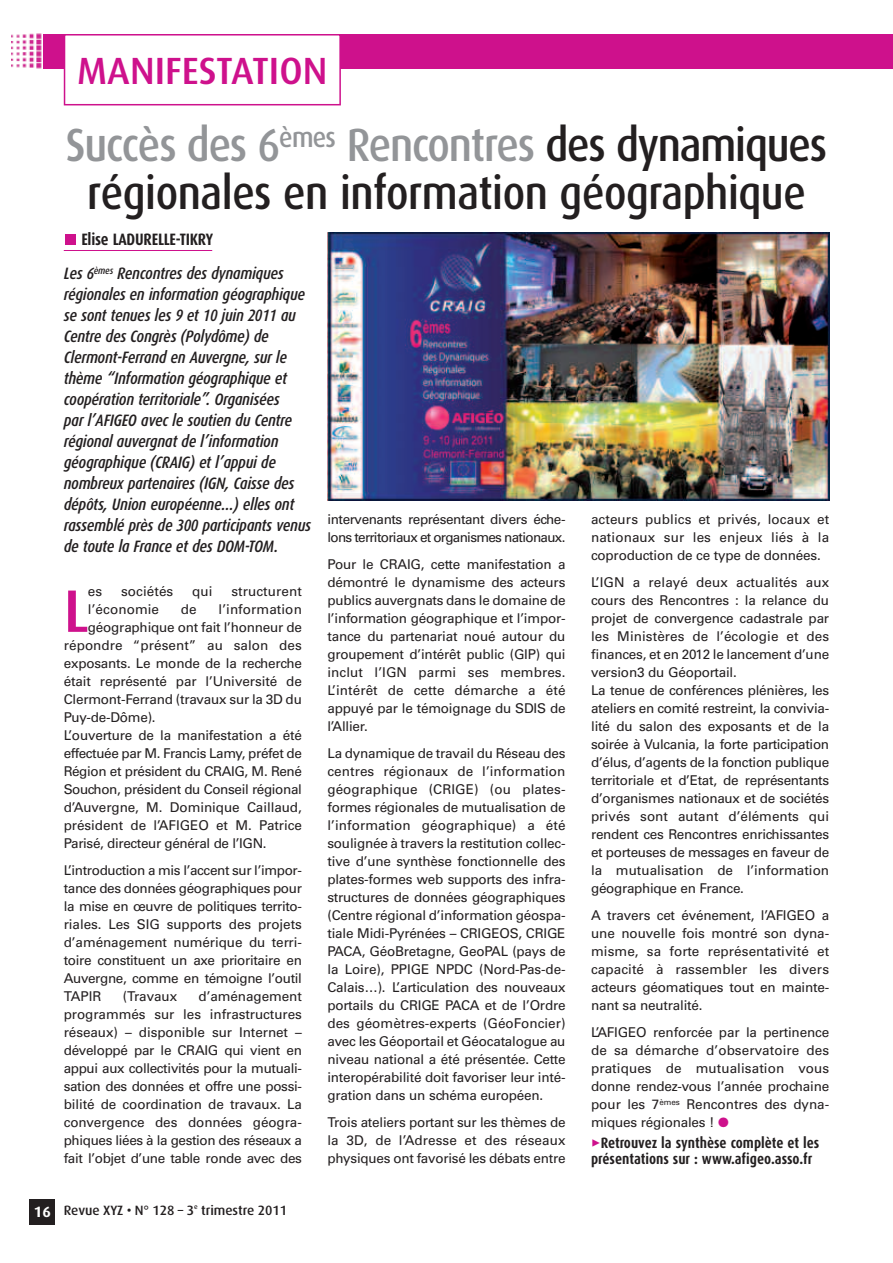
<style>
.page{position:relative;width:893px;height:1263px;background:#fff}
.page>*{position:absolute;margin:0;border:0;box-sizing:border-box;transform-origin:0 0}
.t1{font:500 60px "Dax";color:#ce118c}
.t2{font:500 46.5px/48px "Dax";letter-spacing:-.02em;color:#231f20;text-align:center;scale:.9 1}
.t3{font:500 37.95px "Dax";color:#ce118c}
.t4{font:italic 500 16.5px/21px "Dax Condensed";letter-spacing:-.02em;color:#231f20}
.t5{font:700 15px/16.5px "Dax Condensed";color:#231f20}
.t6{font:700 15px "Dax";color:#fff}
.t7{font:13.5px/18px "Univers LT Std";letter-spacing:-.015em;color:#231f20;text-align:justify}
.t8{font:13.5px/18px "Univers LT Std";letter-spacing:-.05em;color:#231f20}
.t9{font:13.5px "Univers LT Std";letter-spacing:.005em;color:#231f20}
.t10{font:500 13.5px "Dax";color:#231f20}
.t11{font:500 6.75px "Dax";color:#231f20}
.s1{color:#939598}
.s2{font-weight:700;font-style:normal}
.s3{color:#ce118c}
.s4{font-family:"FF Dingbests";font-weight:400;color:#ce118c}
</style>
<div class="page">
<img style="left:11px;top:33px;width:31px;height:36px">
<div style="left:43px;top:34px;width:850px;height:34px;background:#ce118c"></div>
<div style="left:30px;top:1199px;width:25px;height:26px;background:#231f20"></div>
<div style="left:65px;top:36px;width:274px;height:68px;background:#fff"></div>
<div style="left:64px;top:34px;width:277px;height:71px;border:2px solid #ce118c"></div>
<div style="left:65px;top:235px;width:11px;height:10px;background:#ce118c"></div>
<hr style="left:64px;top:250px;width:148px;height:1px;background:#ce118c">
<img style="left:327px;top:233px;width:502px;height:268px">
<p class="t6" style="left:34px;top:1207px;width:18px">16</p>
<h3 class="t3" style="left:77px;top:58px;width:252px">MANIFESTATION</h3>
<h2 class="t2" style="left:66px;top:126px;width:847px"><span class="s1">Succès des 6</span><sup>èmes</sup> <span class="s1">Rencontres</span> des dynamiques régionales en information géographique</h2>
<p class="t4" style="left:64px;top:224px;width:221px;line-height:34.2px;text-indent:18px"><span class="s2">Elise LADURELLE-TIKRY<br></span>Les 6<sup>èmes</sup> Rencontres des dynamiques</p>
<p class="t4" style="left:64px;top:286px;width:249px">régionales en information géographique se sont tenues les 9 et 10 juin 2011 au Centre des Congrès (Polydôme) de Clermont-Ferrand en Auvergne, sur le thème “Information géographique et coopération territoriale”. Organisées<br>par l’AFIGEO avec le soutien du Centre régional auvergnat de l’information géographique (CRAIG) et l’appui de nombreux partenaires (IGN, Caisse des dépôts, Union européenne...) elles ont rassemblé près de 300 participants venus de toute la France et des DOM-TOM.</p>
<h1 class="t1" style="left:64px;top:590px;width:27px">L</h1>
<p class="t7" style="left:88px;top:583px;width:16px">es</p>
<p class="t9" style="left:121px;top:586px;width:54px">sociétés</p>
<p class="t7" style="left:192px;top:583px;width:22px">qui</p>
<p class="t9" style="left:231px;top:586px;width:72px">structurent</p>
<p class="t9" style="left:88px;top:604px;width:73px">l’économie</p>
<p class="t7" style="left:181px;top:601px;width:17px">de</p>
<p class="t9" style="left:219px;top:604px;width:85px">l’information</p>
<p class="t7" style="left:88px;top:619px;width:215px">géographique ont fait l’honneur de</p>
<p class="t9" style="left:64px;top:640px;width:240px">répondre “présent” au salon des</p>
<p class="t7" style="left:64px;top:655px;width:240px">exposants. Le monde de la recherche</p>
<p class="t7" style="left:64px;top:673px;width:240px">était représenté par l’Université de</p>
<p class="t7" style="left:64px;top:691px;width:240px">Clermont-Ferrand (travaux sur la 3D du</p>
<p class="t7" style="left:64px;top:709px;width:93px">Puy-de-Dôme).</p>
<p class="t7" style="left:64px;top:727px;width:240px">L’ouverture de la manifestation a été</p>
<p class="t7" style="left:64px;top:745px;width:240px">effectuée par M. Francis Lamy, préfet de</p>
<p class="t7" style="left:64px;top:763px;width:240px">Région et président du CRAIG, M. René</p>
<p class="t7" style="left:64px;top:781px;width:240px">Souchon, président du Conseil régional</p>
<p class="t7" style="left:64px;top:799px;width:240px">d’Auvergne, M. Dominique Caillaud,</p>
<p class="t7" style="left:64px;top:817px;width:240px">président de l’AFIGEO et M. Patrice</p>
<p class="t7" style="left:64px;top:835px;width:204px">Parisé, directeur général de l’IGN.</p>
<p class="t7" style="left:64px;top:862px;width:240px">L’introduction a mis l’accent sur l’impor&shy;tance des données géographiques pour la mise en œuvre de politiques territo&shy;riales. Les SIG supports des projets d’aménagement numérique du terri&shy;toire constituent un axe prioritaire en Auvergne, comme en témoigne l’outil TAPIR</p>
<p class="t7" style="left:123px;top:988px;width:56px">(Travaux</p>
<p class="t7" style="left:64px;top:988px;width:240px;text-indent:135px">d’aménagement programmés sur les infrastructures réseaux) – disponible sur Internet – développé par le CRAIG qui vient en appui aux collectivités pour la mutuali&shy;sation des données et offre une possi&shy;bilité de coordination de travaux. La convergence des données géogra&shy;phiques liées à la gestion des réseaux a fait l’objet d’une table ronde avec des</p>
<p class="t10" style="left:64px;top:1206px;width:132px">Revue XYZ • N° 128 – 3</p>
<p class="t11" style="left:194px;top:1204px;width:5px">e</p>
<p class="t10" style="left:201px;top:1206px;width:88px">trimestre 2011</p>
<p class="t8" style="left:327px;top:511px;width:240px">intervenants représentant divers éche&shy;lons territoriaux et organismes nationaux.</p>
<p class="t7" style="left:327px;top:556px;width:240px">Pour le CRAIG, cette manifestation a démontré le dynamisme des acteurs publics auvergnats dans le domaine de l’information géographique et l’impor&shy;tance du partenariat noué autour du groupement d’intérêt public (GIP) qui inclut l’IGN parmi ses membres.<br>L’intérêt de cette démarche a été appuyé par le témoignage du SDIS de l’Allier.</p>
<p class="t7" style="left:327px;top:745px;width:240px">La dynamique de travail du Réseau des centres régionaux de l’information géographique (CRIGE) (ou plates&shy;formes régionales de mutualisation de l’information géographique) a été soulignée à travers la restitution collec&shy;tive d’une synthèse fonctionnelle des plates-formes web supports des infra&shy;structures de données géographiques (Centre régional d’information géospa&shy;tiale Midi-Pyrénées – CRIGEOS, CRIGE PACA, GéoBretagne, GeoPAL (pays de la Loire), PPIGE NPDC (Nord-Pas-de-Calais…). L’articulation des nouveaux portails du CRIGE PACA et de l’Ordre des géomètres-experts (GéoFoncier) avec les Géoportail et Géocatalogue au niveau national a été présentée. Cette interopérabilité doit favoriser leur inté&shy;gration dans un schéma européen.</p>
<p class="t7" style="left:327px;top:1114px;width:240px">Trois ateliers portant sur les thèmes de la 3D, de l’Adresse et des réseaux physiques ont favorisé les débats entre</p>
<p class="t7" style="left:591px;top:511px;width:240px">acteurs publics et privés, locaux et nationaux sur les enjeux liés à la coproduction de ce type de données.</p>
<p class="t7" style="left:591px;top:574px;width:240px;text-align:left">L’IGN a relayé deux actualités aux cours des Rencontres : la relance du projet de convergence cadastrale par les Ministères de l’écologie et des finances, et en 2012 le lancement d’une version3 du Géoportail.<br>La tenue de conférences plénières, les ateliers en comité restreint, la convivia&shy;lité du salon des exposants et de la soirée à Vulcania, la forte participation d’élus, d’agents de la fonction publique territoriale et d’Etat, de représentants d’organismes nationaux et de sociétés privés sont autant d’éléments qui rendent ces Rencontres enrichissantes et porteuses de messages en faveur de la mutualisation de l’information géographique en France.</p>
<p class="t7" style="left:591px;top:907px;width:240px">A travers cet événement, l’AFIGEO a une nouvelle fois montré son dyna&shy;misme, sa forte représentativité et capacité à rassembler les divers acteurs géomatiques tout en mainte&shy;nant sa neutralité.</p>
<p class="t7" style="left:591px;top:1024px;width:240px">L’AFIGEO renforcée par la pertinence de sa démarche d’observatoire des pratiques de mutualisation vous donne rendez-vous l’année prochaine pour les 7<sup>èmes</sup> Rencontres des dyna&shy;miques régionales ! <span class="s3">●</span></p>
<p class="t5" style="left:591px;top:1136px;width:230px"><span class="s4">&gt;</span>Retrouvez la synthèse complète et les présentations sur : www.afigeo.asso.fr</p>
</div>
